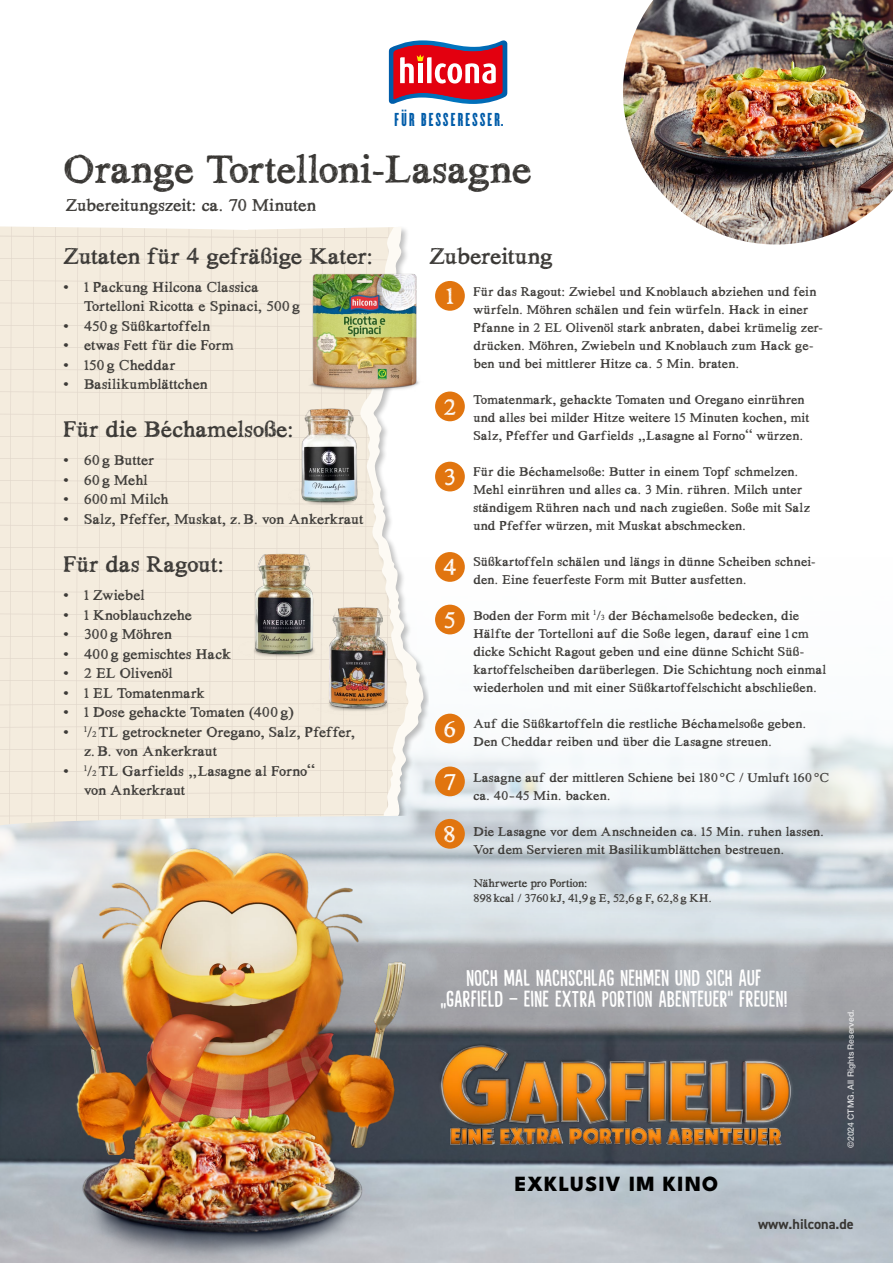
<style>
.page{position:relative;width:893px;height:1263px;background:#fff}
.page>*{position:absolute;margin:0;border:0;box-sizing:border-box;transform-origin:0 0}
.t1{font:42px "Hand Scribble Sketch Times";color:#393734}
.t2{font:24px "Hand Scribble Sketch Times";color:#393734}
.t3{font:24px/52.3px "Hand Scribble Sketch Times";color:#fff}
.t4{font:23.55px/21.1px "Liquid Amber";color:#fff;text-align:center}
.t5{font:800 21.6px "League Spartan";letter-spacing:.055em;color:#000}
.t6{font:18px "Hand Scribble Sketch Times";letter-spacing:-.005em;color:#393734}
.t7{font:16.35px "Champion HTF Featherweight";letter-spacing:.14em;color:#005ca9}
.t8{font:15px/19.5px "Hand Scribble Sketch Times";letter-spacing:.01em;color:#393734}
.t9{font:15px "Hand Scribble Sketch Times";letter-spacing:-.01em;color:#393734}
.t10{font:700 14.25px "DIN2014";color:#393734}
.t11{font:13.5px/18px "Hand Scribble Sketch Times";letter-spacing:.01em;color:#393734}
.t12{font:12px/15px "Hand Scribble Sketch Times";color:#393734}
.t13{font:500 8.55px "Helvetica Neue";color:#fff}
.s1{font-size:8.7px}
.s2{font-size:7.8px}
</style>
<div class="page">
<img style="left:0;top:45px;width:893px;height:1218px">
<svg style="left:0;top:502px;width:893px;height:429px"></svg>
<svg style="left:389px;top:40px;width:118px;height:65px"></svg>
<div style="left:418px;top:64px;width:5px;height:19px;background:#fff"></div>
<img style="left:431px;top:1033px;width:370px;height:124px">
<div style="left:435px;top:281px;width:30px;height:30px;background:#e1750f;border-radius:50%"></div>
<div style="left:435px;top:605px;width:30px;height:29px;background:#e1750f;border-radius:50%"></div>
<div style="left:435px;top:714px;width:30px;height:29px;background:#e1750f;border-radius:50%"></div>
<div style="left:435px;top:766px;width:30px;height:30px;background:#e1750f;border-radius:50%"></div>
<div style="left:435px;top:819px;width:30px;height:30px;background:#e1750f;border-radius:50%"></div>
<div style="left:435px;top:391px;width:30px;height:30px;background:#e1750f;border-radius:50%"></div>
<div style="left:435px;top:462px;width:30px;height:29px;background:#e1750f;border-radius:50%"></div>
<div style="left:435px;top:552px;width:30px;height:30px;background:#e1750f;border-radius:50%"></div>
<img style="left:623px;top:0;width:270px;height:244px">
<img style="left:70px;top:842px;width:335px;height:312px">
<img style="left:64px;top:1097px;width:308px;height:166px">
<div style="left:359px;top:225px;width:71px;height:600px;background:#000;opacity:.25"></div>
<svg style="left:0;top:227px;width:424px;height:598px;background:#f2ebde"></svg>
<img style="left:306px;top:263px;width:117px;height:133px">
<img style="left:300px;top:598px;width:117px;height:117px">
<img style="left:225px;top:545px;width:117px;height:117px">
<img style="left:274px;top:399px;width:110px;height:110px">
<p class="t7" style="left:394px;top:109px;width:111px">FÜR BESSERESSER.</p>
<h1 class="t1" style="left:64px;top:141px;width:470px">Orange Tortelloni-Lasagne</h1>
<h3 class="t6" style="left:66px;top:193px;width:252px">Zubereitungszeit: ca. 70 Minuten</h3>
<h2 class="t2" style="left:64px;top:240px;width:311px">Zutaten für 4 gefräßige Kater:</h2>
<p class="t8" style="left:84px;top:276px;width:218px;text-indent:-20px">• 1 Packung Hilcona Classica<br>Tortelloni Ricotta e Spinaci, 500 g</p>
<p class="t8" style="left:64px;top:315px;width:148px">• 450 g Süßkartoffeln</p>
<p class="t8" style="left:64px;top:335px;width:171px">• etwas Fett für die Form</p>
<p class="t8" style="left:64px;top:354px;width:113px">• 150 g Cheddar</p>
<p class="t8" style="left:64px;top:374px;width:146px">• Basilikumblättchen</p>
<h2 class="t2" style="left:64px;top:413px;width:232px">Für die Béchamelsoße:</h2>
<p class="t8" style="left:64px;top:450px;width:92px">• 60 g Butter</p>
<p class="t8" style="left:64px;top:469px;width:86px">• 60 g Mehl</p>
<p class="t8" style="left:64px;top:489px;width:107px">• 600 ml Milch</p>
<p class="t8" style="left:64px;top:508px;width:301px">• Salz, Pfeffer, Muskat, z. B. von Ankerkraut</p>
<h2 class="t2" style="left:64px;top:548px;width:162px">Für das Ragout:</h2>
<p class="t9" style="left:64px;top:585px;width:83px">• 1 Zwiebel</p>
<p class="t8" style="left:64px;top:604px;width:130px">• 1 Knoblauchzehe</p>
<p class="t8" style="left:64px;top:623px;width:110px">• 300 g Möhren</p>
<p class="t8" style="left:64px;top:643px;width:168px">• 400 g gemischtes Hack</p>
<p class="t8" style="left:64px;top:662px;width:111px">• 2 EL Olivenöl</p>
<p class="t8" style="left:64px;top:682px;width:142px">• 1 EL Tomatenmark</p>
<p class="t8" style="left:64px;top:701px;width:232px">• 1 Dose gehackte Tomaten (400 g)</p>
<p class="t8" style="left:84px;top:721px;width:272px;text-indent:-20px">• <sup>1</sup>/<span class="s1">2</span> TL getrockneter Oregano, Salz, Pfeffer, z. B. von Ankerkraut</p>
<p class="t8" style="left:84px;top:760px;width:233px;text-indent:-20px">• <sup>1</sup>/<span class="s1">2</span> TL Garfields „Lasagne al Forno“ von Ankerkraut</p>
<h2 class="t2" style="left:429px;top:240px;width:125px">Zubereitung</h2>
<h2 class="t3" style="left:446px;top:269px;width:9px">1</h2>
<p class="t11" style="left:473px;top:281px;width:351px">Für das Ragout: Zwiebel und Knoblauch abziehen und fein würfeln. Möhren schälen und fein würfeln. Hack in einer Pfanne in 2 EL Olivenöl stark anbraten, dabei krümelig zer&shy;drücken. Möhren, Zwiebeln und Knoblauch zum Hack ge&shy;ben und bei mittlerer Hitze ca. 5 Min. braten.</p>
<p class="t11" style="left:473px;top:389px;width:337px">Tomatenmark, gehackte Tomaten und Oregano einrühren und alles bei milder Hitze weitere 15 Minuten kochen, mit<br>Salz, Pfeffer und Garfields „Lasagne al Forno“ würzen.</p>
<p class="t11" style="left:473px;top:461px;width:338px">Für die Béchamelsoße: Butter in einem Topf schmelzen.<br>Mehl einrühren und alles ca. 3 Min. rühren. Milch unter ständigem Rühren nach und nach zugießen. Soße mit Salz und Pfeffer würzen, mit Muskat abschmecken.</p>
<p class="t11" style="left:473px;top:551px;width:344px">Süßkartoffeln schälen und längs in dünne Scheiben schnei&shy;den. Eine feuerfeste Form mit Butter ausfetten.</p>
<p class="t11" style="left:473px;top:605px;width:354px">Boden der Form mit <sup>1</sup>/<span class="s2">3</span> der Béchamelsoße bedecken, die Hälfte der Tortelloni auf die Soße legen, darauf eine 1 cm dicke Schicht Ragout geben und eine dünne Schicht Süß&shy;kartoffelscheiben darüberlegen. Die Schichtung noch einmal wiederholen und mit einer Süßkartoffelschicht abschließen.</p>
<p class="t11" style="left:473px;top:713px;width:334px">Auf die Süßkartoffeln die restliche Béchamelsoße geben.<br>Den Cheddar reiben und über die Lasagne streuen.</p>
<p class="t11" style="left:473px;top:767px;width:357px">Lasagne auf der mittleren Schiene bei 180 °C / Umluft 160 °C ca. 40–45 Min. backen.</p>
<p class="t11" style="left:473px;top:821px;width:352px">Die Lasagne vor dem Anschneiden ca. 15 Min. ruhen lassen.<br>Vor dem Servieren mit Basilikumblättchen bestreuen.</p>
<p class="t12" style="left:473px;top:874px;width:240px">Nährwerte pro Portion:<br>898kcal / 3760kJ, 41,9g E, 52,6g F, 62,8g KH.</p>
<h2 class="t3" style="left:444px;top:379px;width:14px">2</h2>
<h2 class="t3" style="left:444px;top:449px;width:13px">3</h2>
<h2 class="t3" style="left:443px;top:540px;width:15px">4</h2>
<h2 class="t3" style="left:444px;top:592px;width:13px">5</h2>
<h2 class="t3" style="left:444px;top:701px;width:14px">6</h2>
<h2 class="t3" style="left:444px;top:754px;width:14px">7<br>8</h2>
<h3 class="t4" style="left:440px;top:967px;width:348px">NOCH MAL NACHSCHLAG NEHMEN UND SICH AUF „GARFIELD – EINE EXTRA PORTION ABENTEUER“ FREUEN!</h3>
<h3 class="t5" style="left:515px;top:1168px;width:205px">EXKLUSIV IM KINO</h3>
<p class="t13" style="left:844px;top:1148px;width:140px;rotate:-90deg">©2024 CTMG. All Rights Reserved.</p>
<p class="t10" style="left:758px;top:1214px;width:97px">www.hilcona.de</p>
</div>
